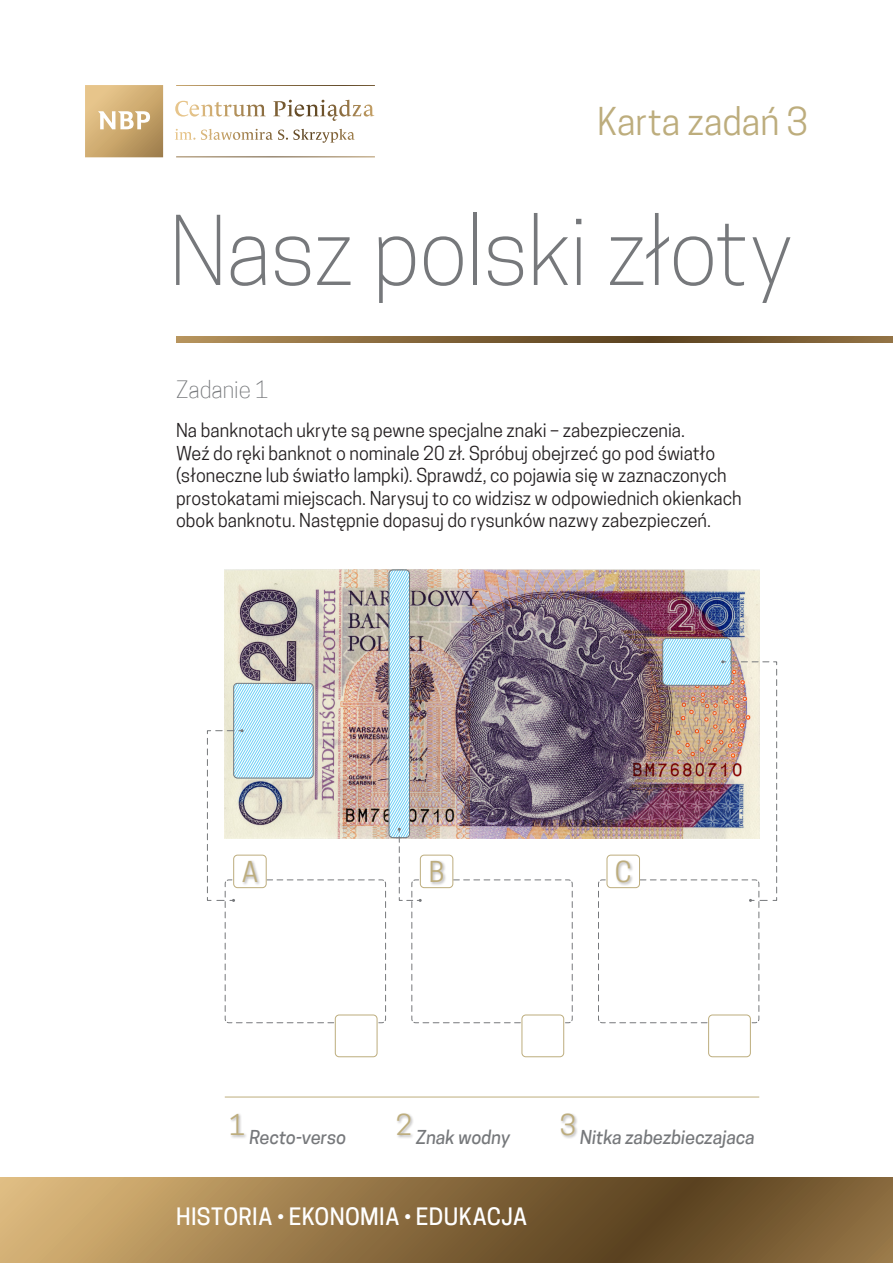
<style>
.page{position:relative;width:893px;height:1263px;background:#fff}
.page>*{position:absolute;margin:0;border:0;box-sizing:border-box;transform-origin:0 0}
.t1{font:300 90px "Cooper Hewitt";letter-spacing:-.02em;color:#76787b}
.t2{font:36px "Cooper Hewitt";color:#bdad7d}
.t3{font:27px "Cooper Hewitt";color:#bdad7d}
.t4{font:500 22.5px "Cooper Hewitt";letter-spacing:.015em;color:#fff}
.t5{font:300 22.5px "Cooper Hewitt";color:#76787b}
.t6{font:18px/22.5px "Cooper Hewitt";color:#231f20}
.t7{font:italic 500 18px "Cooper Hewitt";letter-spacing:-.005em;color:#76787b}
.t8{font:500 9px "Cooper Hewitt";color:#fff}
</style>
<div class="page">
<svg style="left:0;top:1178px;width:893px;height:85px;background:#8f7143"></svg>
<svg style="left:85px;top:85px;width:290px;height:72px"></svg>
<svg style="left:176px;top:336px;width:717px;height:6px;background:#806338"></svg>
<div style="left:230px;top:1112px;width:18px;height:26px;background:#231f20;opacity:.35"></div>
<div style="left:396px;top:1112px;width:19px;height:26px;background:#231f20;opacity:.35"></div>
<div style="left:560px;top:1112px;width:19px;height:27px;background:#231f20;opacity:.35"></div>
<img style="left:573px;top:570px;width:186px;height:268px">
<img style="left:598px;top:638px;width:179px;height:385px">
<img style="left:207px;top:570px;width:366px;height:453px">
<div style="left:335px;top:1015px;width:42px;height:42px;background:#fff;border-radius:4px"></div>
<div style="left:335px;top:1014px;width:42px;height:43px;border:1px solid #bdad7d;border-radius:4px"></div>
<div style="left:522px;top:1015px;width:42px;height:42px;background:#fff;border-radius:4px"></div>
<div style="left:522px;top:1014px;width:42px;height:43px;border:1px solid #bdad7d;border-radius:4px"></div>
<div style="left:709px;top:1015px;width:41px;height:42px;background:#fff;border-radius:4px"></div>
<div style="left:708px;top:1014px;width:43px;height:43px;border:1px solid #bdad7d;border-radius:4px"></div>
<hr style="left:225px;top:1097px;width:534px;height:1px;background:#bdad7d">
<h2 class="t2" style="left:597px;top:100px;width:213px">Karta zadań 3</h2>
<h1 class="t1" style="left:169px;top:199px;width:624px">Nasz polski złoty</h1>
<p class="t5" style="left:176px;top:376px;width:94px">Zadanie 1</p>
<p class="t6" style="left:176px;top:419px;width:567px">Na banknotach ukryte są pewne specjalne znaki – zabezpieczenia.<br>Weź do ręki banknot o nominale 20 zł. Spróbuj obejrzeć go pod światło (słoneczne lub światło lampki). Sprawdź, co pojawia się w zaznaczonych prostokatami miejscach. Narysuj to co widzisz w odpowiednich okienkach obok banknotu. Następnie dopasuj do rysunków nazwy zabezpieczeń.</p>
<h3 class="t3" style="left:242px;top:855px;width:18px">A</h3>
<h3 class="t3" style="left:429px;top:855px;width:17px">B</h3>
<h3 class="t3" style="left:615px;top:855px;width:18px">C</h3>
<h3 class="t3" style="left:229px;top:1109px;width:18px">1</h3>
<p class="t7" style="left:249px;top:1126px;width:98px">Recto-verso</p>
<h3 class="t3" style="left:396px;top:1109px;width:18px">2</h3>
<p class="t7" style="left:416px;top:1126px;width:95px">Znak wodny</p>
<h3 class="t3" style="left:560px;top:1109px;width:18px">3</h3>
<p class="t7" style="left:580px;top:1126px;width:176px">Nitka zabezbieczajaca</p>
<p class="t4" style="left:176px;top:1203px;width:98px">HISTORIA</p>
<p class="t8" style="left:278px;top:1210px;width:8px">⚫</p>
<p class="t4" style="left:289px;top:1203px;width:112px">EKONOMIA</p>
<p class="t8" style="left:405px;top:1210px;width:8px">⚫</p>
<p class="t4" style="left:416px;top:1203px;width:113px">EDUKACJA</p>
</div>
